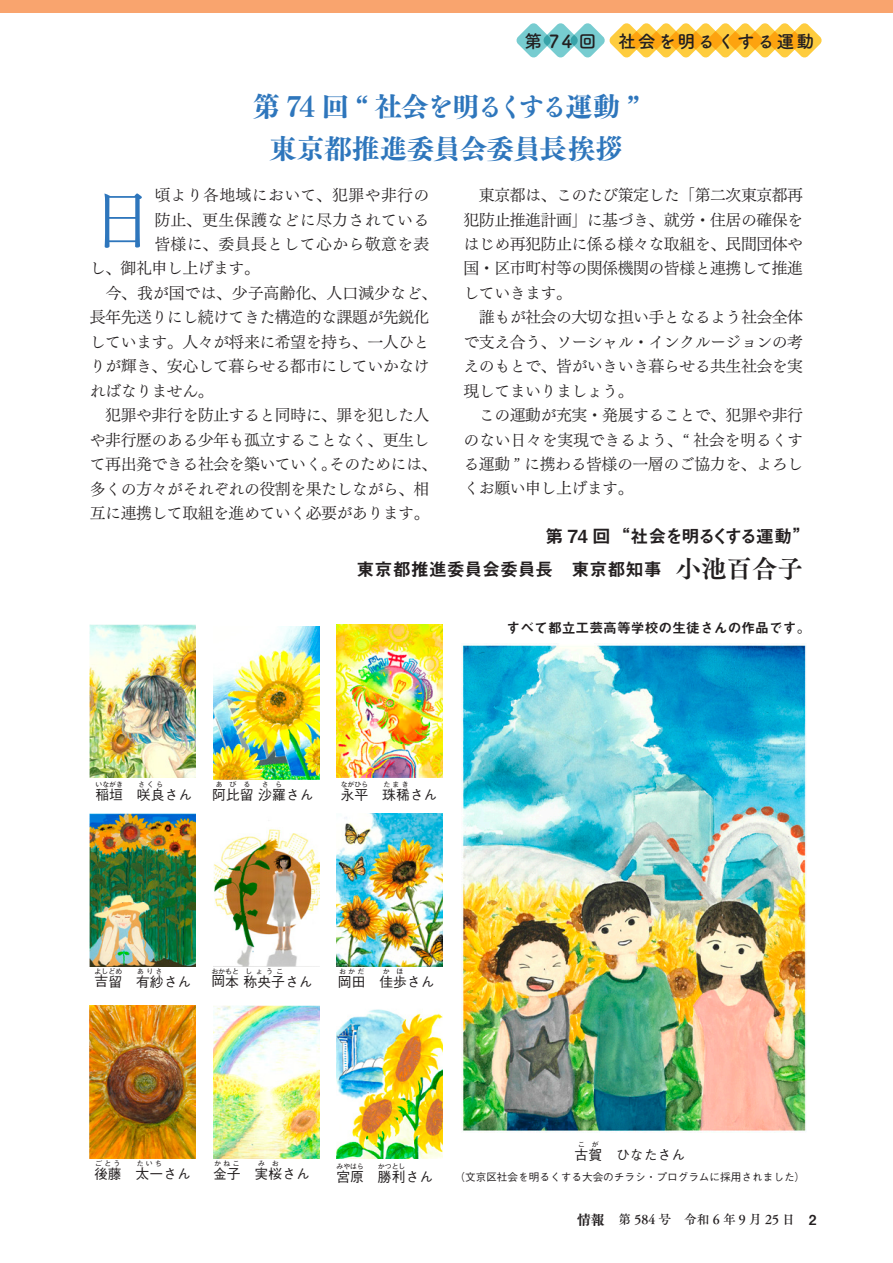
<style>
.page{position:relative;width:893px;height:1263px;background:#fff}
.page>*{position:absolute;margin:0;border:0;box-sizing:border-box;transform-origin:0 0}
.t1{font:64.8px "Tsuku Min Pro R";color:#2e76bc}
.t2{font:27.6px/42.5px "Tsuku BMD Min Std E";letter-spacing:-.035em;color:#2e76bc;text-align:center}
.t3{font:25.5px "Tsuku A Old Min Pr 6 B";color:#231f20}
.t4{font:18px "Midashi Go Pro MB31";color:#231f20}
.t5{font:18px "Midashi Go Pro MB31";letter-spacing:-.095em;color:#231f20}
.t6{font:18px "Tsuku A Rd Gothic Std B";letter-spacing:.1em;color:#231f20}
.t7{font:15.9px/24.5px "Tsuku Min Pro R";letter-spacing:-.035em;color:#231f20}
.t8{font:15.9px "Tsuku Min Pro R";letter-spacing:.02em;color:#231f20}
.t9{font:15.9px "Tsuku Min Pro R";letter-spacing:-.005em;color:#231f20}
.t10{font:500 13.8px "Gothic BBB Pro";color:#231f20}
.t11{font:13.8px "Midashi Go Pro MB31";color:#231f20}
.t12{font:12.75px "Tsuku C Old Min Pr 6 D";color:#231f20}
.t13{font:500 10.65px "Gothic BBB Pro";color:#231f20}
.t14{font:500 6.9px "Gothic BBB Pro";letter-spacing:.335em;color:#231f20}
.s1{font-family:"Tsuku BMD Min Std E";font-size:13.8px}
</style>
<div class="page">
<div style="left:0;top:0;width:893px;height:13px;background:#f9a46e"></div>
<svg style="left:516px;top:23px;width:306px;height:34px"></svg>
<img style="left:213px;top:626px;width:106px;height:153px">
<img style="left:213px;top:829px;width:106px;height:137px">
<img style="left:213px;top:1006px;width:106px;height:153px">
<img style="left:336px;top:624px;width:107px;height:153px">
<img style="left:336px;top:813px;width:107px;height:153px">
<img style="left:336px;top:1009px;width:107px;height:150px">
<img style="left:90px;top:624px;width:106px;height:153px">
<img style="left:90px;top:813px;width:106px;height:153px">
<img style="left:90px;top:1006px;width:106px;height:153px">
<img style="left:462px;top:644px;width:344px;height:488px">
<p class="t6" style="left:524px;top:28px;width:291px">第 74 回　社会を明るくする運動</p>
<h2 class="t2" style="left:253px;top:81px;width:389px">第 74 回 “ 社会を明るくする運動 “東京都推進委員会委員長挨拶</h2>
<p class="t7" style="left:463px;top:181px;width:341px">　東京都は、このたび策定した「第二次東京都再犯防止推進計画」に基づき、就労・住居の確保をはじめ再犯防止に係る様々な取組を、民間団体や国・区市町村等の関係機関の皆様と連携して推進していきます。<br>　誰もが社会の大切な担い手となるよう社会全体で支え合う、ソーシャル・インクルージョンの考えのもとで、皆がいきいき暮らせる共生社会を実現してまいりましょう。<br>　この運動が充実・発展することで、犯罪や非行のない日々を実現できるよう、“ 社会を明るくする運動 ” に携わる皆様の一層のご協力を、よろしくお願い申し上げます。</p>
<p class="t5" style="left:545px;top:522px;width:267px">第 74 回 “社会を明るくする運動“</p>
<h3 class="t3" style="left:676px;top:546px;width:129px">小池百合子</h3>
<p class="t8" style="left:154px;top:181px;width:277px">頃より各地域において、犯罪や非行の</p>
<h1 class="t1" style="left:90px;top:162px;width:66px">日</h1>
<p class="t8" style="left:154px;top:205px;width:277px">防止、更生保護などに尽力されている</p>
<p class="t8" style="left:154px;top:230px;width:277px">皆様に、委員長として心から敬意を表</p>
<p class="t7" style="left:90px;top:254px;width:172px">し、御礼申し上げます。</p>
<p class="t9" style="left:90px;top:279px;width:349px">　今、我が国では、少子高齢化、人口減少など、</p>
<p class="t7" style="left:90px;top:303px;width:341px">長年先送りにし続けてきた構造的な課題が先鋭化</p>
<p class="t7" style="left:90px;top:328px;width:341px">しています。人々が将来に希望を持ち、一人ひと</p>
<p class="t7" style="left:90px;top:352px;width:341px">りが輝き、安心して暮らせる都市にしていかなけ</p>
<p class="t7" style="left:90px;top:376px;width:126px">ればなりません。</p>
<p class="t7" style="left:90px;top:401px;width:341px">　犯罪や非行を防止すると同時に、罪を犯した人</p>
<p class="t7" style="left:90px;top:425px;width:341px">や非行歴のある少年も孤立することなく、更生し</p>
<p class="t7" style="left:329px;top:450px;width:110px">そのためには、</p>
<p class="t7" style="left:90px;top:450px;width:341px">て再出発できる社会を築いていく。<br>多くの方々がそれぞれの役割を果たしながら、相互に連携して取組を進めていく必要があります。</p>
<p class="t4" style="left:357px;top:554px;width:307px">東京都推進委員会委員長　東京都知事</p>
<p class="t14" style="left:95px;top:779px;width:29px">いながき</p>
<p class="t10" style="left:95px;top:783px;width:29px">稲垣</p>
<p class="t14" style="left:138px;top:779px;width:27px">さくら</p>
<p class="t10" style="left:137px;top:783px;width:57px">咲良さん</p>
<p class="t14" style="left:216px;top:779px;width:36px">あびる</p>
<p class="t14" style="left:262px;top:779px;width:22px">さ ら</p>
<p class="t10" style="left:212px;top:783px;width:103px">阿比留沙羅さん</p>
<p class="t14" style="left:341px;top:779px;width:29px">ながひら</p>
<p class="t10" style="left:341px;top:783px;width:29px">永平</p>
<p class="t14" style="left:383px;top:779px;width:27px">たまき</p>
<p class="t10" style="left:382px;top:783px;width:57px">珠稀さん</p>
<p class="t11" style="left:507px;top:617px;width:306px">すべて都立工芸高等学校の生徒さんの作品です。</p>
<p class="t14" style="left:95px;top:965px;width:29px">よしどめ</p>
<p class="t10" style="left:95px;top:970px;width:29px">吉留</p>
<p class="t14" style="left:137px;top:965px;width:27px">ありさ</p>
<p class="t10" style="left:136px;top:970px;width:57px">有紗さん</p>
<p class="t14" style="left:211px;top:965px;width:29px">おかもと</p>
<p class="t14" style="left:245px;top:965px;width:40px">しょうこ</p>
<p class="t10" style="left:211px;top:970px;width:103px">岡本称央子さん</p>
<p class="t14" style="left:339px;top:966px;width:27px">おかだ</p>
<p class="t10" style="left:338px;top:971px;width:29px">岡田</p>
<p class="t14" style="left:383px;top:966px;width:22px">か ほ</p>
<p class="t10" style="left:379px;top:971px;width:57px">佳歩さん</p>
<p class="t14" style="left:95px;top:1158px;width:27px">ごとう</p>
<p class="t10" style="left:94px;top:1163px;width:29px">後藤</p>
<p class="t14" style="left:137px;top:1158px;width:27px">たいち</p>
<p class="t10" style="left:136px;top:1163px;width:57px">太一さん</p>
<p class="t14" style="left:214px;top:1158px;width:27px">かねこ</p>
<p class="t10" style="left:213px;top:1163px;width:29px">金子</p>
<p class="t14" style="left:258px;top:1158px;width:22px">み お</p>
<p class="t10" style="left:255px;top:1163px;width:57px">実桜さん</p>
<p class="t14" style="left:336px;top:1160px;width:29px">みやはら</p>
<p class="t10" style="left:336px;top:1165px;width:29px">宮原</p>
<p class="t14" style="left:378px;top:1160px;width:29px">かつとし</p>
<p class="t10" style="left:378px;top:1165px;width:57px">勝利さん</p>
<p class="t14" style="left:578px;top:1139px;width:22px">こ が</p>
<p class="t13" style="left:454px;top:1168px;width:352px">（文京区社会を明るくする大会のチラシ・プログラムに採用されました(</p>
<p class="t10" style="left:575px;top:1144px;width:112px">古賀　ひなたさん</p>
<p class="t12" style="left:577px;top:1208px;width:219px"><span class="s1">情報　</span>第 584 号　令和 6 年 9 月 25 日</p>
<p class="t11" style="left:809px;top:1208px;width:9px">2</p>
</div>
